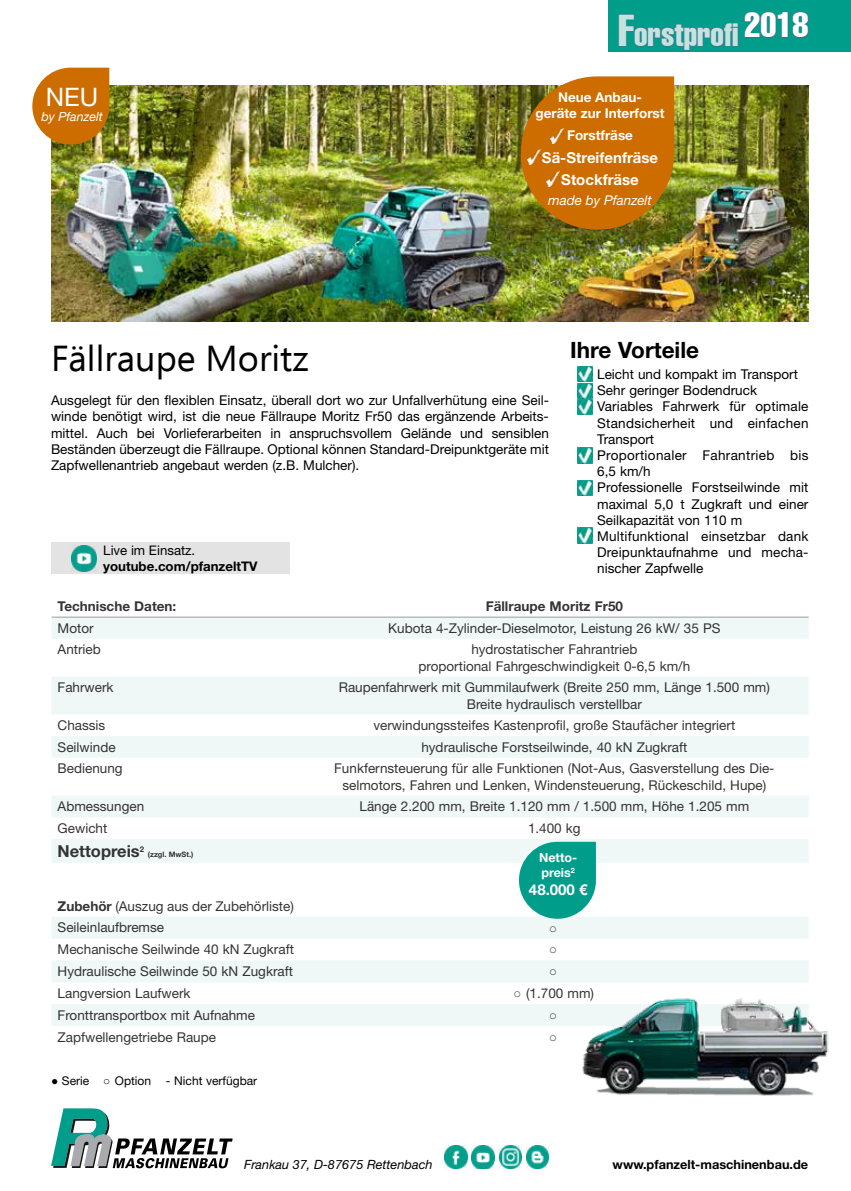
<style>
.page{position:relative;width:851px;height:1191px;background:#fff}
.page>*{position:absolute;margin:0;border:0;box-sizing:border-box;transform-origin:0 0}
.t1{font:36px "Ebrima";color:#000}
.t2{font:extra-condensed 31.5px "Helvetica";color:#c3e3de}
.t3{font:25.5px "Helvetica Neue LT Pro";color:#fff}
.t4{font:700 22.5px "Helvetica Neue LT Pro";color:#000}
.t5{font:700 16.5px "Helvetica Neue LT Pro";color:#000}
.t6{font:700 15px/22.2px "Helvetica Neue LT Pro";color:#fff;text-align:center}
.t7{font:13.5px/16.2px "Helvetica Neue LT Pro";color:#000;text-align:justify}
.t8{font:700 13.5px/16.2px "Helvetica Neue LT Pro";color:#fff;text-align:center}
.t9{font:13.5px/16.2px "Helvetica Neue LT Pro";letter-spacing:.025em;color:#000}
.t10{font:700 13.5px "Helvetica Neue LT Pro";color:#000}
.t11{font:italic 13.5px "Helvetica Neue LT Pro";color:#fff}
.t12{font:13.5px "Arial Narrow";color:#000}
.t13{font:700 13.2px "Helvetica Neue LT Pro";color:#000}
.t14{font:13.2px "Helvetica Neue LT Pro";color:#000}
.t15{font:700 12.75px "Helvetica Neue LT Pro";color:#000}
.t16{font:italic 12.75px "Helvetica Neue LT Pro";color:#000}
.t17{font:700 12.6px/15.1px "Helvetica Neue LT Pro";color:#fff}
.t18{font:italic 12.6px "Helvetica Neue LT Pro";color:#fff}
.t19{font:12px "Helvetica Neue LT Pro";color:#000}
.t20{font:700 7.5px "Helvetica Neue LT Pro";color:#000}
.s1{font-size:43.5px}
.s2{font-weight:700}
.s3{font-family:"Arial Narrow"}
.s4{font-family:"Arial"}
</style>
<div class="page">
<img style="left:444px;top:1146px;width:23px;height:22px">
<img style="left:471px;top:1146px;width:23px;height:22px">
<img style="left:499px;top:1146px;width:22px;height:22px">
<img style="left:526px;top:1146px;width:22px;height:22px">
<img style="left:51px;top:85px;width:757px;height:237px">
<svg style="left:51px;top:1108px;width:182px;height:60px"></svg>
<img style="left:577px;top:366px;width:15px;height:49px">
<img style="left:577px;top:448px;width:15px;height:15px">
<img style="left:577px;top:480px;width:15px;height:15px">
<img style="left:577px;top:528px;width:15px;height:15px">
<div style="left:608px;top:0;width:242px;height:51px;background:#009d8b"></div>
<svg style="left:618px;top:14px;width:120px;height:37px"></svg>
<svg style="left:744px;top:12px;width:64px;height:27px"></svg>
<svg style="left:52px;top:618px;width:756px;height:408px"></svg>
<hr style="left:52px;top:617px;width:248px;height:1px;background:#838382">
<hr style="left:300px;top:617px;width:508px;height:1px;background:#838382">
<svg style="left:519px;top:841px;width:77px;height:77px;background:#28ac9d"></svg>
<img style="left:577px;top:994px;width:252px;height:102px">
<svg style="left:520px;top:76px;width:154px;height:154px;background:#bf700a"></svg>
<div style="left:51px;top:542px;width:238px;height:32px;background:#e3e3e3"></div>
<img style="left:71px;top:546px;width:26px;height:25px">
<svg style="left:32px;top:68px;width:77px;height:77px;background:#cd7d1e"></svg>
<img style="left:550px;top:128px;width:13px;height:16px">
<img style="left:546px;top:171px;width:14px;height:16px">
<img style="left:527px;top:150px;width:13px;height:15px">
<h3 class="t3" style="left:46px;top:81px;width:54px">NEU</h3>
<p class="t18" style="left:41px;top:109px;width:63px">by Pfanzelt</p>
<h2 class="t2" style="left:618px;top:15px;width:192px"><span class="s1">F</span>orstprofi <sup>2018</sup></h2>
<p class="t8" style="left:535px;top:89px;width:131px">Neue Anbau-<br>geräte zur Interforst</p>
<p class="t8" style="left:567px;top:127px;width:68px">Forstfräse</p>
<p class="t6" style="left:542px;top:146px;width:118px">Sä-Streifenfräse<br>Stockfräse</p>
<p class="t11" style="left:548px;top:192px;width:105px">made by Pfanzelt</p>
<h1 class="t1" style="left:51px;top:333px;width:259px">Fällraupe Moritz</h1>
<p class="t7" style="left:51px;top:392px;width:499px">Ausgelegt für den flexiblen Einsatz, überall dort wo zur Unfallverhütung eine Seil&shy;winde benötigt wird, ist die neue Fällraupe Moritz Fr50 das ergänzende Arbeits&shy;mittel. Auch bei Vorlieferarbeiten in anspruchsvollem Gelände und sensiblen Beständen überzeugt die Fällraupe. Optional können Standard-Dreipunktgeräte mit Zapfwellenantrieb angebaut werden (z.B. Mulcher).</p>
<p class="t14" style="left:103px;top:542px;width:93px">Live im Einsatz.</p>
<p class="t13" style="left:103px;top:558px;width:156px">youtube.com/pfanzeltTV</p>
<h3 class="t4" style="left:570px;top:336px;width:130px">Ihre Vorteile</h3>
<p class="t7" style="left:580px;top:366px;width:219px">• Leicht und kompakt im Transport</p>
<p class="t7" style="left:580px;top:382px;width:178px">• Sehr geringer Bodendruck</p>
<p class="t7" style="left:597px;top:398px;width:213px;text-indent:-16px">• Variables Fahrwerk für optimale Standsicherheit und einfachen Transport</p>
<p class="t9" style="left:597px;top:447px;width:213px;text-indent:-16px">• Proportionaler Fahrantrieb bis<br>6,5 km/h</p>
<p class="t7" style="left:597px;top:479px;width:213px;text-indent:-16px">• Professionelle Forstseilwinde mit maximal 5,0 t Zugkraft und einer Seilkapazität von 110 m</p>
<p class="t7" style="left:597px;top:528px;width:213px;text-indent:-16px">• Multifunktional einsetzbar dank Dreipunktaufnahme und mecha&shy;nischer Zapfwelle</p>
<p class="t10" style="left:58px;top:598px;width:120px">Technische Daten:</p>
<p class="t10" style="left:485px;top:598px;width:139px">Fällraupe Moritz Fr50</p>
<p class="t7" style="left:58px;top:619px;width:38px">Motor</p>
<p class="t7" style="left:388px;top:619px;width:334px">Kubota 4-Zylinder-Dieselmotor, Leistung 26 kW/ 35 PS</p>
<p class="t7" style="left:58px;top:641px;width:45px">Antrieb</p>
<p class="t7" style="left:418px;top:641px;width:273px;text-align:center">hydrostatischer Fahrantrieb<br>proportional Fahrgeschwindigkeit 0-6,5 km/h</p>
<p class="t7" style="left:58px;top:679px;width:57px">Fahrwerk</p>
<p class="t7" style="left:339px;top:679px;width:432px;text-align:center">Raupenfahrwerk mit Gummilaufwerk (Breite 250 mm, Länge 1.500 mm)<br>Breite hydraulisch verstellbar</p>
<p class="t7" style="left:58px;top:717px;width:49px">Chassis</p>
<p class="t7" style="left:373px;top:717px;width:363px">verwindungssteifes Kastenprofil, große Staufächer integriert</p>
<p class="t7" style="left:58px;top:738px;width:59px">Seilwinde</p>
<p class="t7" style="left:421px;top:738px;width:267px">hydraulische Forstseilwinde, 40 kN Zugkraft</p>
<p class="t7" style="left:58px;top:760px;width:67px">Bedienung</p>
<p class="t7" style="left:334px;top:760px;width:441px;text-align:center">Funkfernsteuerung für alle Funktionen (Not-Aus, Gasverstellung des Die&shy;selmotors, Fahren und Lenken, Windensteuerung, Rückeschild, Hupe)</p>
<p class="t7" style="left:58px;top:798px;width:88px">Abmessungen</p>
<p class="t7" style="left:359px;top:798px;width:391px">Länge 2.200 mm, Breite 1.120 mm / 1.500 mm, Höhe 1.205 mm</p>
<p class="t7" style="left:58px;top:819px;width:51px">Gewicht</p>
<p class="t7" style="left:528px;top:819px;width:54px">1.400 kg</p>
<p class="t5" style="left:58px;top:840px;width:88px">Nettopreis<sup>2</sup></p>
<p class="t20" style="left:148px;top:849px;width:47px">(zzgl. MwSt.)</p>
<p class="t17" style="left:539px;top:849px;width:40px">Netto&shy;preis<sup>2</sup></p>
<p class="t6" style="left:529px;top:878px;width:60px">48.000 €</p>
<p class="t7" style="left:58px;top:895px;width:238px;line-height:21.6px"><span class="s2">Zubehör</span> (Auszug aus der Zubehörliste)<br>Seileinlaufbremse</p>
<p class="t12" style="left:550px;top:918px;width:10px">○</p>
<p class="t7" style="left:58px;top:941px;width:238px">Mechanische Seilwinde 40 kN Zugkraft</p>
<p class="t12" style="left:550px;top:939px;width:10px">○</p>
<p class="t7" style="left:58px;top:963px;width:237px">Hydraulische Seilwinde 50 kN Zugkraft</p>
<p class="t12" style="left:550px;top:961px;width:10px">○</p>
<p class="t7" style="left:58px;top:984px;width:134px">Langversion Laufwerk</p>
<p class="t7" style="left:514px;top:985px;width:81px"><span class="s3">○</span> (1.700 mm)</p>
<p class="t7" style="left:58px;top:1006px;width:199px">Fronttransportbox mit Aufnahme</p>
<p class="t12" style="left:550px;top:1005px;width:10px">○</p>
<p class="t7" style="left:58px;top:1028px;width:160px">Zapfwellengetriebe Raupe</p>
<p class="t12" style="left:550px;top:1027px;width:10px">○</p>
<p class="t19" style="left:51px;top:1073px;width:208px"><span class="s4">●</span> Serie <span class="s3">○</span> Option - Nicht verfügbar</p>
<p class="t16" style="left:244px;top:1156px;width:190px">Frankau 37, D-87675 Rettenbach</p>
<p class="t15" style="left:612px;top:1156px;width:197px">www.pfanzelt-maschinenbau.de</p>
</div>
